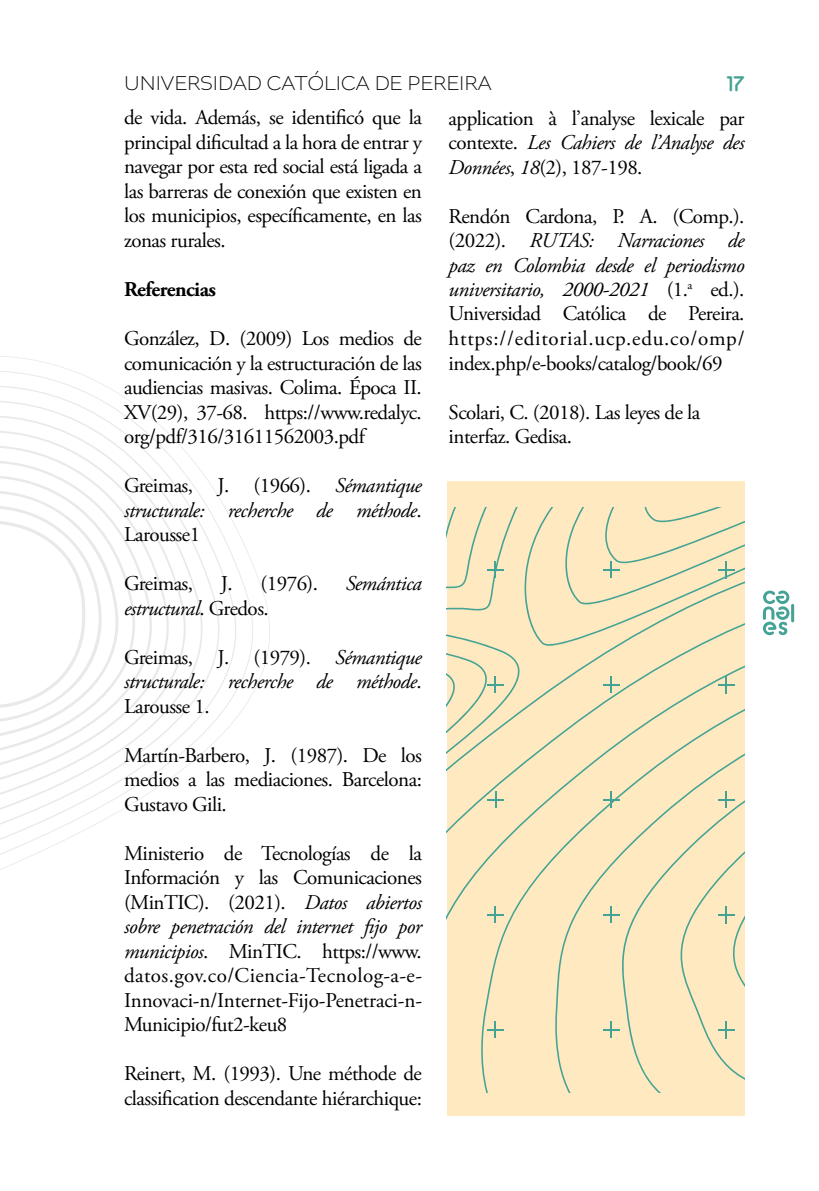
<style>
.page{position:relative;width:819px;height:1191px;background:#fff}
.page>*{position:absolute;margin:0;border:0;box-sizing:border-box;transform-origin:0 0}
.t1{font:21px/24.5px "Adobe Garamond Pro";letter-spacing:-.025em;color:#000;text-align:justify}
.t2{font:italic 21px/24.5px "Adobe Garamond Pro";letter-spacing:-.025em;color:#000;text-align:justify}
.t3{font:200 21px "Altivo";color:#000}
.t4{font:700 21px "Adobe Garamond Pro";letter-spacing:-.025em;color:#000}
.t5{font:700 21px "BC Alphapipe TSB";color:#44a394}
.s1{font-style:normal}
.s2{font-style:italic}
</style>
<div class="page">
<hr style="left:791px;top:604px;width:3px;height:18px;background:#44a394;border-radius:2px">
<svg style="left:762px;top:590px;width:28px;height:45px"></svg>
<svg style="left:0;top:371px;width:265px;height:484px"></svg>
<svg style="left:0;top:401px;width:229px;height:423px"></svg>
<svg style="left:0;top:416px;width:211px;height:393px"></svg>
<div style="left:446px;top:481px;width:298px;height:634px;background:#ffe9c0"></div>
<svg style="left:446px;top:507px;width:298px;height:583px"></svg>
<p class="t3" style="left:124px;top:70px;width:369px">UNIVERSIDAD CATÓLICA DE PEREIRA</p>
<p class="t5" style="left:726px;top:70px;width:19px">17</p>
<p class="t1" style="left:124px;top:106px;width:299px">de vida. Además, se identificó que la principal dificultad a la hora de entrar y navegar por esta red social está ligada a las barreras de conexión que existen en los municipios, específicamente, en las zonas rurales.</p>
<p class="t4" style="left:124px;top:277px;width:93px">Referencias</p>
<p class="t1" style="left:124px;top:327px;width:299px">González, D. (2009) Los medios de comunicación y la estructuración de las audiencias masivas. Colima. Época II.<br>XV(29), 37-68. https://www.redalyc. org/pdf/316/31611562003.pdf</p>
<p class="t2" style="left:124px;top:474px;width:299px"><span class="s1">Greimas, J. (1966).</span> Sémantique structurale: recherche de méthode<span class="s1">.<br>Larousse1</span></p>
<p class="t1" style="left:124px;top:572px;width:71px">Greimas,</p>
<p class="t1" style="left:221px;top:572px;width:99px">J. (1976).</p>
<p class="t2" style="left:346px;top:572px;width:78px">Semántica</p>
<p class="t2" style="left:124px;top:596px;width:146px">estructural<span class="s1">. Gredos.</span></p>
<p class="t2" style="left:124px;top:645px;width:299px"><span class="s1">Greimas, J. (1979).</span> Sémantique structurale: recherche de méthode<span class="s1">.<br>Larousse 1.</span></p>
<p class="t1" style="left:124px;top:743px;width:299px">Martín-Barbero, J. (1987). De los medios a las mediaciones. Barcelona:<br>Gustavo Gili.</p>
<p class="t1" style="left:124px;top:841px;width:299px">Ministerio de Tecnologías de la Información y las Comunicaciones (MinTIC). (2021). <span class="s2">Datos abiertos sobre penetración del internet fijo por municipios</span>. MinTIC. https://www. datos.gov.co/Ciencia-Tecnolog-a-e-Innovaci-n/Internet-Fijo-Penetraci-n-Municipio/fut2-keu8</p>
<p class="t1" style="left:124px;top:1062px;width:299px">Reinert, M. (1993). Une méthode de classification descendante hiérarchique:</p>
<p class="t1" style="left:448px;top:106px;width:297px">application à l’analyse lexicale par contexte. <span class="s2">Les Cahiers de l’Analyse des Données</span>, <span class="s2">18</span>(2), 187-198.</p>
<p class="t1" style="left:448px;top:204px;width:297px">Rendón Cardona, P. A. (Comp.). (2022). <span class="s2">RUTAS: Narraciones de paz en Colombia desde el periodismo universitario, 2000-2021</span> (1.<sup>a</sup> ed.).<br>Universidad Católica de Pereira. https://editorial.ucp.edu.co/omp/ index.php/e-books/catalog/book/69</p>
<p class="t1" style="left:448px;top:400px;width:253px">Scolari, C. (2018). Las leyes de la interfaz. Gedisa.</p>
</div>
